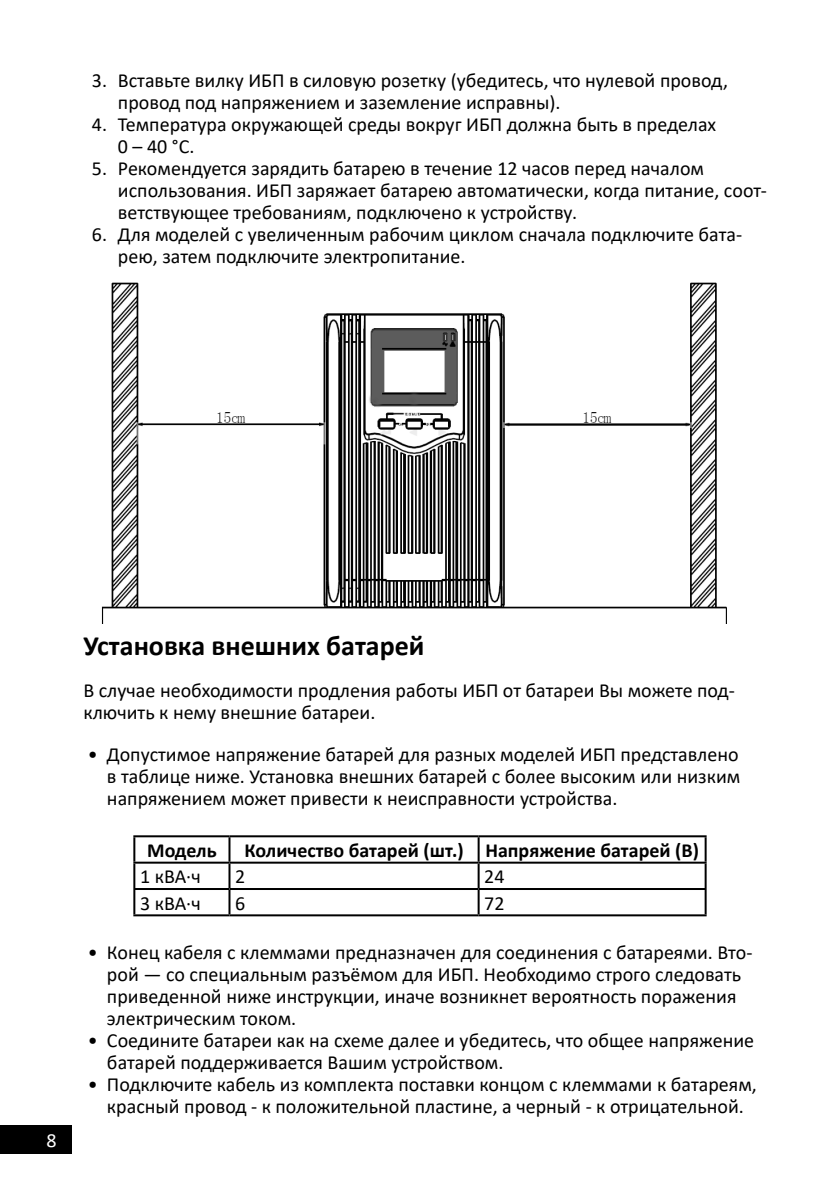
<style>
.page{position:relative;width:840px;height:1191px;background:#fff}
.page>*{position:absolute;margin:0;border:0;box-sizing:border-box;transform-origin:0 0}
.Заголовок_14{font:700 28px "Calibri";color:#000}
.Табличный{font:20px/22px "Calibri";color:#000}
.Табличный__заголовки{font:700 20px "Calibri";color:#000}
.t1{font:20px "Calibri";color:#fff}
</style>
<div class="page">
<div style="left:0;top:1125px;width:72px;height:29px;background:#000"></div>
<hr style="left:133px;top:835px;width:96px;height:2px;background:#000">
<hr style="left:133px;top:837px;width:2px;height:24px;background:#000">
<hr style="left:229px;top:835px;width:249px;height:2px;background:#000">
<hr style="left:228px;top:837px;width:2px;height:24px;background:#000">
<hr style="left:478px;top:835px;width:228px;height:2px;background:#000">
<hr style="left:477px;top:837px;width:2px;height:24px;background:#000">
<hr style="left:704px;top:837px;width:2px;height:24px;background:#000">
<hr style="left:133px;top:861px;width:96px;height:2px;background:#000">
<hr style="left:133px;top:863px;width:2px;height:25px;background:#000">
<hr style="left:229px;top:861px;width:249px;height:2px;background:#000">
<hr style="left:228px;top:863px;width:2px;height:25px;background:#000">
<hr style="left:478px;top:861px;width:228px;height:2px;background:#000">
<hr style="left:477px;top:863px;width:2px;height:25px;background:#000">
<hr style="left:704px;top:863px;width:2px;height:25px;background:#000">
<hr style="left:133px;top:888px;width:96px;height:2px;background:#000">
<hr style="left:133px;top:890px;width:2px;height:24px;background:#000">
<hr style="left:229px;top:888px;width:249px;height:2px;background:#000">
<hr style="left:228px;top:890px;width:2px;height:24px;background:#000">
<hr style="left:478px;top:888px;width:228px;height:2px;background:#000">
<hr style="left:477px;top:890px;width:2px;height:24px;background:#000">
<hr style="left:704px;top:890px;width:2px;height:24px;background:#000">
<hr style="left:133px;top:914px;width:96px;height:2px;background:#000">
<hr style="left:229px;top:914px;width:249px;height:2px;background:#000">
<hr style="left:478px;top:914px;width:228px;height:2px;background:#000">
<img style="left:101px;top:282px;width:626px;height:341px">
<p class="Табличный" style="left:118px;top:69px;width:611px;text-indent:-26px">3. Вставьте вилку ИБП в силовую розетку (убедитесь, что нулевой провод, провод под напряжением и заземление исправны).</p>
<p class="Табличный" style="left:118px;top:113px;width:599px;text-indent:-26px">4. Температура окружающей среды вокруг ИБП должна быть в пределах<br>0 – 40 °С.</p>
<p class="Табличный" style="left:118px;top:157px;width:650px;text-indent:-26px">5. Рекомендуется зарядить батарею в течение 12 часов перед началом использования. ИБП заряжает батарею автоматически, когда питание, соот&shy;ветствующее требованиям, подключено к устройству.</p>
<p class="Табличный" style="left:118px;top:223px;width:625px;text-indent:-26px">6. Для моделей с увеличенным рабочим циклом сначала подключите бата&shy;рею, затем подключите электропитание.</p>
<p class="t1" style="left:47px;top:1127px;width:12px">8</p>
<p class="Заголовок_14" style="left:83px;top:626px;width:342px">Установка внешних батарей</p>
<p class="Табличный" style="left:83px;top:679px;width:652px">В случае необходимости продления работы ИБП от батареи Вы можете под&shy;ключить к нему внешние батареи.</p>
<p class="Табличный" style="left:107px;top:743px;width:634px;text-align:justify;text-indent:-19px">• Допустимое напряжение батарей для разных моделей ИБП представлено в таблице ниже. Установка внешних батарей с более высоким или низким напряжением может привести к неисправности устройства.</p>
<p class="Табличный__заголовки" style="left:147px;top:836px;width:71px">Модель</p>
<p class="Табличный__заголовки" style="left:244px;top:836px;width:220px">Количество батарей (шт.)</p>
<p class="Табличный__заголовки" style="left:485px;top:836px;width:215px">Напряжение батарей (В)</p>
<p class="Табличный" style="left:140px;top:865px;width:62px">1 кВА·ч</p>
<p class="Табличный" style="left:235px;top:865px;width:12px">2</p>
<p class="Табличный" style="left:484px;top:865px;width:22px">24</p>
<p class="Табличный" style="left:140px;top:891px;width:62px">3 кВА·ч</p>
<p class="Табличный" style="left:235px;top:891px;width:12px">6</p>
<p class="Табличный" style="left:484px;top:891px;width:22px">72</p>
<p class="Табличный" style="left:107px;top:941px;width:646px;text-indent:-19px">• Конец кабеля с клеммами предназначен для соединения с батареями. Вто&shy;рой — со специальным разъёмом для ИБП. Необходимо строго следовать приведенной ниже инструкции, иначе возникнет вероятность поражения электрическим током.</p>
<p class="Табличный" style="left:107px;top:1029px;width:648px;text-indent:-19px">• Соедините батареи как на схеме далее и убедитесь, что общее напряжение батарей поддерживается Вашим устройством.</p>
<p class="Табличный" style="left:88px;top:1073px;width:670px;text-align:center">• Подключите кабель из комплекта поставки концом с клеммами к батареям, красный провод - к положительной пластине, а черный - к отрицательной.</p>
</div>
